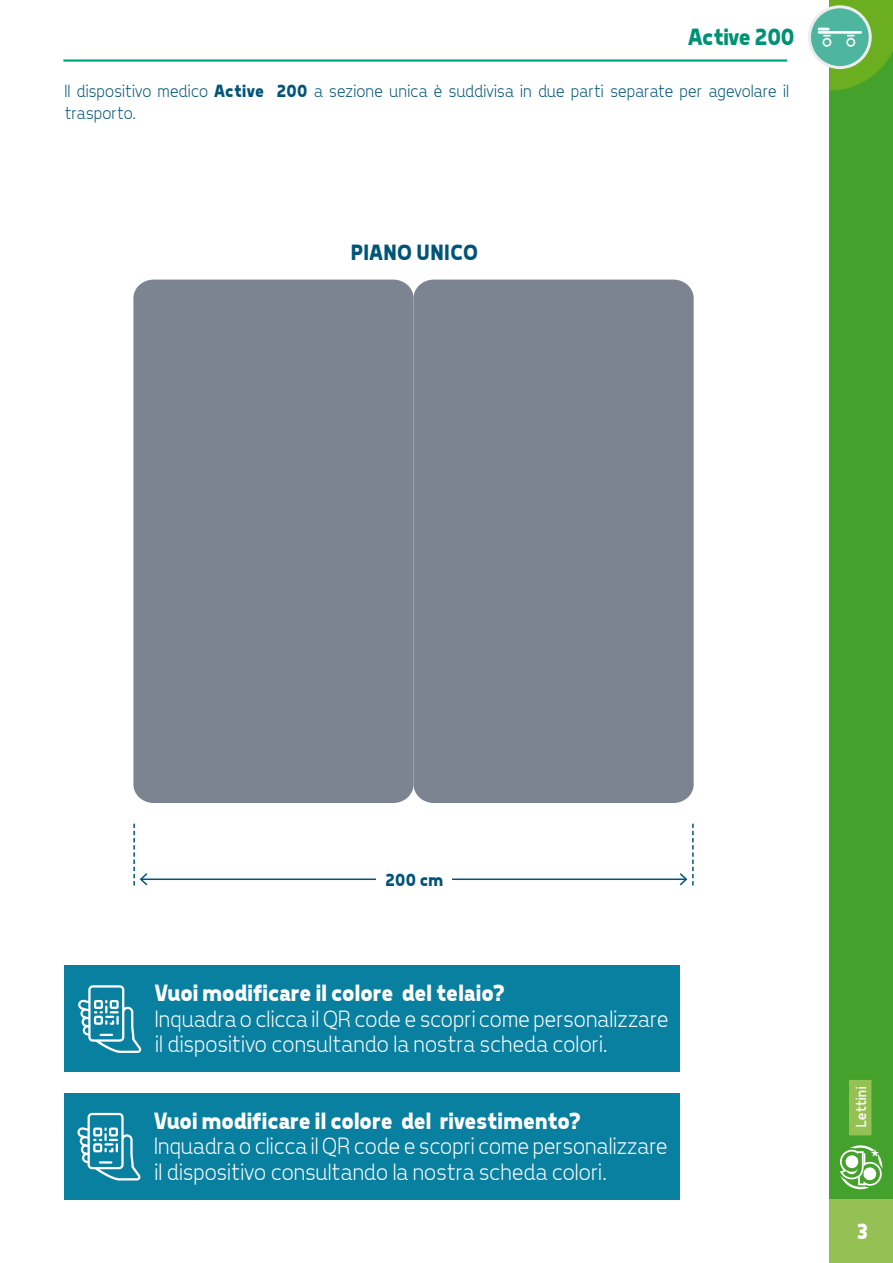
<style>
.page{position:relative;width:893px;height:1263px;background:#fff}
.page>*{position:absolute;margin:0;border:0;box-sizing:border-box;transform-origin:0 0}
.t1{font:300 24px/25.5px "Tepeno Sans";color:#fff}
.t2{font:700 24px "Tepeno Sans";letter-spacing:-.01em;color:#fff}
.t3{font:700 24px "Tepeno Sans";letter-spacing:-.02em;color:#009274}
.t4{font:700 22.5px "Tepeno Sans";letter-spacing:.02em;color:#00547a}
.t5{font:700 22.5px "Tepeno Sans";color:#fff}
.t6{font:300 18px/21.6px "Tepeno Sans";color:#00547a}
.t7{font:700 18px "Tepeno Sans";color:#00547a}
.t8{font:15px "Tepeno Sans";letter-spacing:.005em;color:#fff}
.s1{font-weight:700}
</style>
<div class="page">
<div style="left:829px;top:0;width:64px;height:1263px;background:#44a12b"></div>
<div style="left:829px;top:1199px;width:64px;height:64px;background:#95c154"></div>
<svg style="left:840px;top:1145px;width:42px;height:44px"></svg>
<div style="left:849px;top:1080px;width:22px;height:55px;background:#95c154"></div>
<hr style="left:63px;top:59px;width:724px;height:3px;background:#00a785">
<svg style="left:809px;top:7px;width:61px;height:61px"></svg>
<div style="left:808px;top:5px;width:64px;height:64px;border:3px solid #eceded;border-radius:50%"></div>
<svg style="left:818px;top:0;width:75px;height:91px"></svg>
<div style="left:133px;top:280px;width:281px;height:523px;background:#7c8391;border-radius:19px"></div>
<div style="left:414px;top:280px;width:280px;height:523px;background:#7c8391;border-radius:19px"></div>
<hr style="left:141px;top:878px;width:545px;height:2px;background:#00547a">
<div style="left:376px;top:865px;width:75px;height:30px;background:#fff"></div>
<svg style="left:133px;top:824px;width:16px;height:62px"></svg>
<svg style="left:678px;top:824px;width:16px;height:62px"></svg>
<div style="left:64px;top:1093px;width:615px;height:106px;background:#0a80a1"></div>
<svg style="left:77px;top:1113px;width:64px;height:67px"></svg>
<div style="left:65px;top:965px;width:615px;height:106px;background:#0a80a1"></div>
<svg style="left:78px;top:985px;width:64px;height:68px"></svg>
<p class="t3" style="left:687px;top:23px;width:108px">Active 200</p>
<p class="t6" style="left:64px;top:80px;width:726px">Il dispositivo medico <span class="s1">Active 200</span> a sezione unica è suddivisa in due parti separate per agevolare il trasporto.</p>
<p class="t4" style="left:350px;top:239px;width:129px">PIANO UNICO</p>
<p class="t7" style="left:384px;top:869px;width:60px">200 cm</p>
<p class="t2" style="left:154px;top:979px;width:352px">Vuoi modificare il colore del telaio?</p>
<p class="t1" style="left:154px;top:1005px;width:515px">Inquadra o clicca il QR code e scopri come personalizzare il dispositivo consultando la nostra scheda colori.</p>
<p class="t2" style="left:153px;top:1106px;width:429px">Vuoi modificare il colore del rivestimento?</p>
<p class="t1" style="left:153px;top:1133px;width:515px">Inquadra o clicca il QR code e scopri come personalizzare il dispositivo consultando la nostra scheda colori.</p>
<p class="t8" style="left:852px;top:1128px;width:42px;rotate:-90deg">Lettini</p>
<p class="t5" style="left:855px;top:1218px;width:13px">3</p>
</div>
